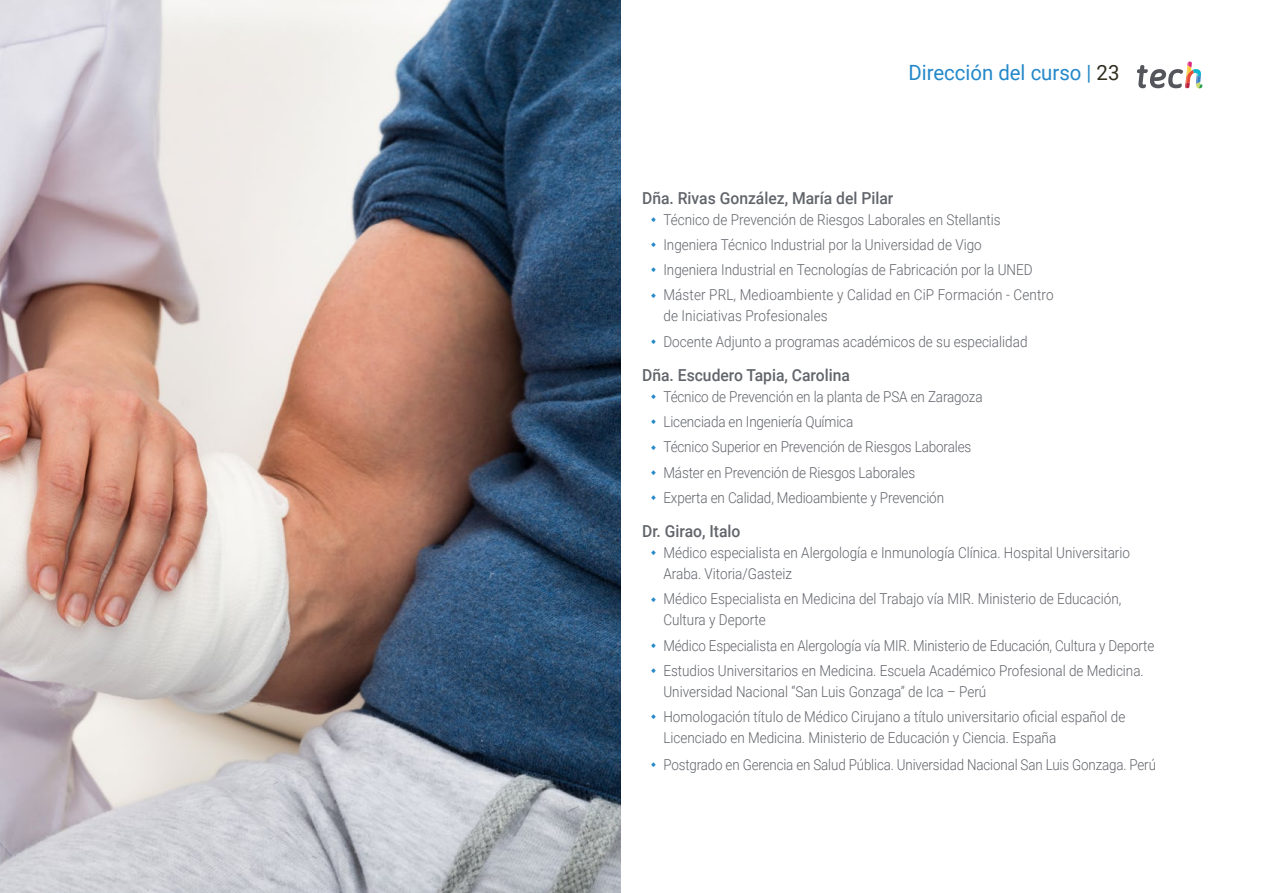
<style>
.page{position:relative;width:1263px;height:893px;background:#fff}
.page>*{position:absolute;margin:0;border:0;box-sizing:border-box;transform-origin:0 0}
.t1{font:21px "Roboto";color:#2488c9}
.t2{font:500 16.5px "Roboto";color:#61646a;scale:.95 1}
.t3{font:300 15px/25.2px "Roboto";color:#61646a;scale:.9 1}
.t4{font:300 15px/25.2px "Roboto";color:#61646a;scale:.89 1}
.s1{color:#312e20}
</style>
<div class="page">
<svg style="left:1137px;top:62px;width:65px;height:27px"></svg>
<img style="left:0;top:0;width:621px;height:893px">
<h1 class="t1" style="left:908px;top:57px;width:213px">Dirección del curso | <span class="s1">23</span></h1>
<p class="t2" style="left:642px;top:186px;width:266px">Dña. Rivas González, María del Pilar</p>
<p class="t3" style="left:663px;top:206px;width:435px">Técnico de Prevención de Riesgos Laborales en Stellantis Ingeniera Técnico Industrial por la Universidad de Vigo<br>Ingeniera Industrial en Tecnologías de Fabricación por la UNED Máster PRL, Medioambiente y Calidad en CiP Formación - Centro</p>
<p class="t3" style="left:663px;top:303px;width:406px">de Iniciativas Profesionales<br>Docente Adjunto a programas académicos de su especialidad</p>
<p class="t2" style="left:642px;top:364px;width:220px">Dña. Escudero Tapia, Carolina</p>
<p class="t3" style="left:663px;top:383px;width:356px">Técnico de Prevención en la planta de PSA en Zaragoza Licenciada en Ingeniería Química<br>Técnico Superior en Prevención de Riesgos Laborales Máster en Prevención de Riesgos Laborales<br>Experta en Calidad, Medioambiente y Prevención</p>
<p class="t2" style="left:642px;top:520px;width:105px">Dr. Girao, Italo</p>
<p class="t3" style="left:663px;top:542px;width:520px;line-height:21px">Médico especialista en Alergología e Inmunología Clínica. Hospital Universitario<br>Araba. Vitoria/Gasteiz</p>
<p class="t3" style="left:663px;top:588px;width:510px;line-height:21px">Médico Especialista en Medicina del Trabajo vía MIR. Ministerio de Educación,<br>Cultura y Deporte</p>
<p class="t4" style="left:663px;top:632px;width:553px">Médico Especialista en Alergología vía MIR. Ministerio de Educación, Cultura y Deporte<br>Estudios Universitarios en Medicina. Escuela Académico Profesional de Medicina.</p>
<p class="t3" style="left:663px;top:678px;width:515px">Universidad Nacional “San Luis Gonzaga” de Ica – Perú<br>Homologación título de Médico Cirujano a título universitario oficial español de</p>
<p class="t3" style="left:663px;top:724px;width:549px;line-height:26.7px">Licenciado en Medicina. Ministerio de Educación y Ciencia. España<br>Postgrado en Gerencia en Salud Pública. Universidad Nacional San Luis Gonzaga. Perú</p>
</div>
